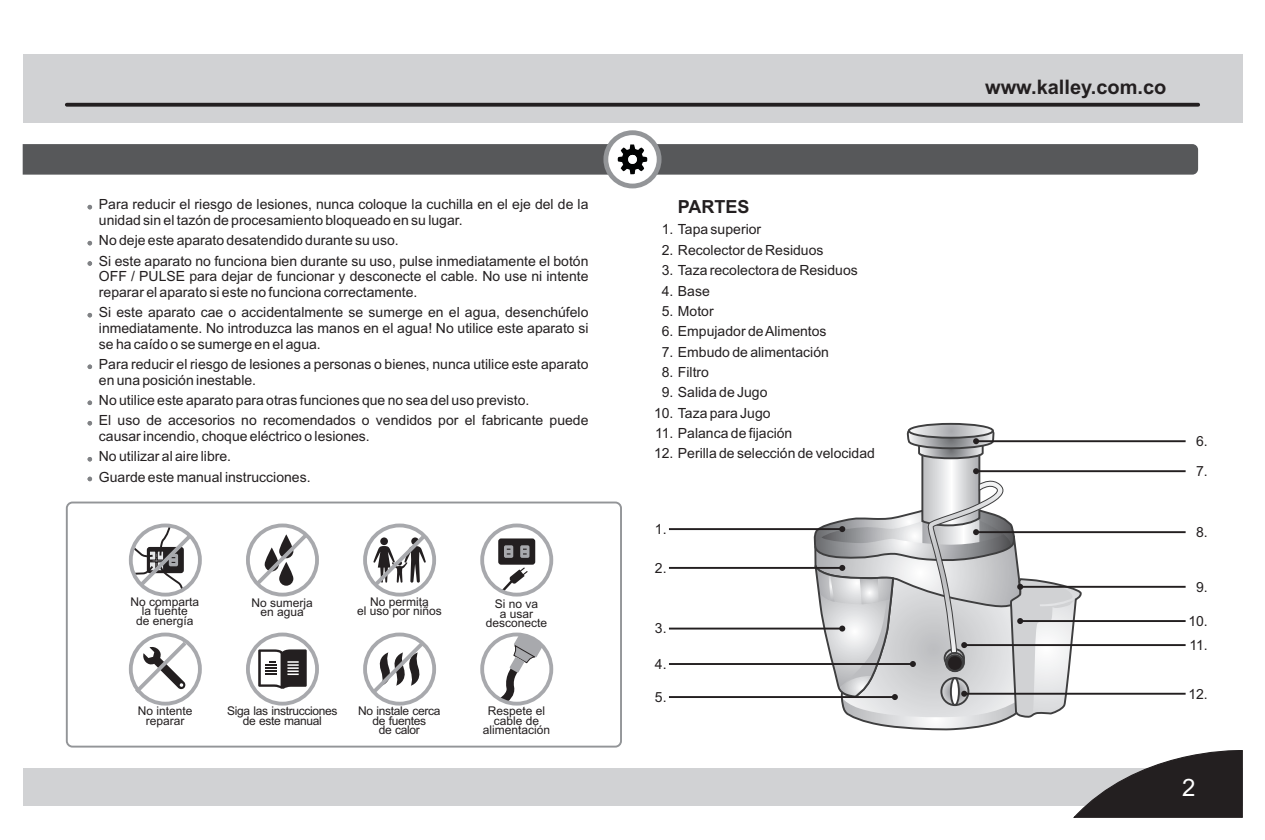
<style>
.page{position:relative;width:1265px;height:840px;background:#fff}
.page>*{position:absolute;margin:0;border:0;box-sizing:border-box;transform-origin:0 0}
.t1{font:24px "Arial";color:#fff}
.t2{font:700 20px "Arial";color:#231f20}
.t3{font:700 18px "Arial";color:#231f20}
.t4{font:14px/15.6px "Arial";color:#231f20}
.t5{font:12px/9.4px "Arial";color:#231f20;text-align:center}
.t6{font:12px/9.4px "Arial";letter-spacing:-.03em;color:#231f20;text-align:center}
</style>
<div class="page">
<div style="left:23px;top:767px;width:1219px;height:38px;background:#d1d2d4"></div>
<div style="left:23px;top:54px;width:1219px;height:69px;background:#d1d2d4"></div>
<svg style="left:67px;top:103px;width:1130px;height:4px;background:#322e2f"></svg>
<svg style="left:1071px;top:750px;width:172px;height:68px"></svg>
<svg style="left:603px;top:130px;width:58px;height:58px"></svg>
<svg style="left:23px;top:144px;width:1174px;height:30px;background:#5b5c5d"></svg>
<svg style="left:88px;top:205px;width:4px;height:4px"></svg>
<svg style="left:88px;top:241px;width:4px;height:4px"></svg>
<svg style="left:88px;top:261px;width:4px;height:4px"></svg>
<svg style="left:88px;top:313px;width:4px;height:4px"></svg>
<svg style="left:88px;top:364px;width:4px;height:5px"></svg>
<svg style="left:88px;top:400px;width:4px;height:5px"></svg>
<svg style="left:88px;top:421px;width:4px;height:4px"></svg>
<svg style="left:88px;top:457px;width:4px;height:4px"></svg>
<svg style="left:88px;top:476px;width:4px;height:5px"></svg>
<svg style="left:813px;top:767px;width:212px;height:39px"></svg>
<div style="left:907px;top:422px;width:86px;height:16px;border:2px solid #3e3e3f;border-radius:50%"></div>
<hr style="left:669px;top:528px;width:173px;height:1px;background:#231f20">
<hr style="left:669px;top:566px;width:173px;height:2px;background:#231f20">
<hr style="left:669px;top:627px;width:173px;height:2px;background:#231f20">
<hr style="left:669px;top:662px;width:243px;height:2px;background:#231f20">
<hr style="left:669px;top:695px;width:225px;height:2px;background:#231f20">
<hr style="left:976px;top:440px;width:209px;height:2px;background:#231f20">
<hr style="left:976px;top:470px;width:209px;height:2px;background:#231f20">
<hr style="left:976px;top:531px;width:209px;height:2px;background:#231f20">
<hr style="left:1020px;top:585px;width:165px;height:2px;background:#231f20">
<hr style="left:1020px;top:619px;width:165px;height:2px;background:#231f20">
<hr style="left:966px;top:643px;width:219px;height:2px;background:#231f20">
<hr style="left:966px;top:692px;width:219px;height:2px;background:#231f20">
<svg style="left:797px;top:425px;width:285px;height:306px"></svg>
<div style="left:66px;top:501px;width:556px;height:246px;border:2px solid #939598;border-radius:6px"></div>
<div style="left:129px;top:632px;width:73px;height:73px;border:4px solid #a8a9ad;border-radius:50%"></div>
<div style="left:246px;top:632px;width:73px;height:73px;border:4px solid #a8a9ad;border-radius:50%"></div>
<svg style="left:131px;top:637px;width:59px;height:59px"></svg>
<div style="left:246px;top:523px;width:73px;height:73px;border:4px solid #a8a9ad;border-radius:50%"></div>
<svg style="left:251px;top:530px;width:60px;height:59px"></svg>
<div style="left:363px;top:523px;width:73px;height:73px;border:4px solid #a8a9ad;border-radius:50%"></div>
<svg style="left:371px;top:529px;width:59px;height:60px"></svg>
<svg style="left:483px;top:567px;width:46px;height:27px"></svg>
<div style="left:480px;top:523px;width:73px;height:73px;border:4px solid #a8a9ad;border-radius:50%"></div>
<div style="left:498px;top:538px;width:37px;height:26px;background:#231f20;border:2px solid #231f20;border-radius:2px"></div>
<svg style="left:504px;top:545px;width:9px;height:12px"></svg>
<svg style="left:520px;top:545px;width:9px;height:12px"></svg>
<svg style="left:507px;top:548px;width:3px;height:6px"></svg>
<div style="left:363px;top:632px;width:73px;height:73px;border:4px solid #a8a9ad;border-radius:50%"></div>
<svg style="left:368px;top:637px;width:60px;height:59px"></svg>
<div style="left:129px;top:523px;width:73px;height:73px;border:4px solid #a8a9ad;border-radius:50%"></div>
<svg style="left:131px;top:525px;width:64px;height:69px"></svg>
<svg style="left:258px;top:649px;width:49px;height:39px"></svg>
<svg style="left:483px;top:637px;width:68px;height:66px"></svg>
<div style="left:480px;top:632px;width:73px;height:73px;border:4px solid #a8a9ad;border-radius:50%"></div>
<p class="t4" style="left:99px;top:198px;width:491px">Para reducir el riesgo de lesiones, nunca coloque la cuchilla en el eje del de la unidad sin el tazón de procesamiento bloqueado en su lugar.</p>
<p class="t4" style="left:99px;top:231px;width:491px;line-height:20.4px">No deje este aparato desatendido durante su uso.<br>Si este aparato no funciona bien durante su uso, pulse inmediatamente el botón</p>
<p class="t4" style="left:99px;top:270px;width:491px">OFF / PULSE para dejar de funcionar y desconecte el cable. No use ni intente reparar el aparato si este no funciona correctamente.</p>
<p class="t4" style="left:99px;top:306px;width:491px;text-align:justify">Si este aparato cae o accidentalmente se sumerge en el agua, desenchúfelo inmediatamente. No introduzca las manos en el agua! No utilice este aparato si se ha caído o se sumerge en el agua.</p>
<p class="t4" style="left:99px;top:357px;width:491px">Para reducir el riesgo de lesiones a personas o bienes, nunca utilice este aparato en una posición inestable.</p>
<p class="t4" style="left:99px;top:391px;width:491px;line-height:20.4px">No utilice este aparato para otras funciones que no sea del uso previsto.<br>El uso de accesorios no recomendados o vendidos por el fabricante puede</p>
<p class="t4" style="left:99px;top:427px;width:272px;line-height:20.4px">causar incendio, choque eléctrico o lesiones.<br>No utilizar al aire libre.<br>Guarde este manual instrucciones.</p>
<p class="t5" style="left:130px;top:597px;width:70px">No comparta la fuente<br>de energía</p>
<p class="t5" style="left:251px;top:599px;width:63px">No sumerja en agua</p>
<p class="t5" style="left:357px;top:598px;width:86px">No permita<br>el uso por niños</p>
<p class="t5" style="left:486px;top:600px;width:63px">Si no va<br>a usar desconecte</p>
<p class="t5" style="left:138px;top:707px;width:56px">No intente reparar</p>
<p class="t6" style="left:227px;top:707px;width:112px">Siga las instrucciones de este manual</p>
<p class="t6" style="left:358px;top:707px;width:84px">No instale cerca de fuentes<br>de calor</p>
<p class="t5" style="left:483px;top:707px;width:69px">Respete el cable de alimentación</p>
<p class="t3" style="left:678px;top:200px;width:73px">PARTES</p>
<p class="t4" style="left:661px;top:223px;width:101px">1. Tapa superior</p>
<p class="t4" style="left:661px;top:243px;width:163px">2. Recolector de Residuos</p>
<p class="t4" style="left:661px;top:263px;width:197px">3. Taza recolectora de Residuos</p>
<p class="t4" style="left:661px;top:284px;width:50px">4. Base</p>
<p class="t4" style="left:661px;top:304px;width:53px">5. Motor</p>
<p class="t4" style="left:661px;top:324px;width:166px">6. Empujador de Alimentos</p>
<p class="t4" style="left:661px;top:345px;width:169px">7. Embudo de alimentación</p>
<p class="t4" style="left:661px;top:365px;width:49px">8. Filtro</p>
<p class="t4" style="left:661px;top:385px;width:107px">9. Salida de Jugo</p>
<p class="t4" style="left:654px;top:406px;width:118px">10. Taza para Jugo</p>
<p class="t4" style="left:655px;top:426px;width:139px">11. Palanca de fijación</p>
<p class="t4" style="left:654px;top:446px;width:222px">12. Perilla de selección de velocidad</p>
<p class="t4" style="left:655px;top:522px;width:13px">1.</p>
<p class="t4" style="left:655px;top:561px;width:13px">2.</p>
<p class="t4" style="left:655px;top:621px;width:13px">3.</p>
<p class="t4" style="left:655px;top:657px;width:13px">4.</p>
<p class="t4" style="left:655px;top:690px;width:13px">5.</p>
<h2 class="t2" style="left:985px;top:80px;width:183px">www.kalley.com.co</h2>
<p class="t4" style="left:1195px;top:427px;width:13px;line-height:30px">6.<br>7.</p>
<p class="t4" style="left:1195px;top:525px;width:13px">8.</p>
<p class="t4" style="left:1195px;top:580px;width:13px">9.</p>
<p class="t4" style="left:1188px;top:610px;width:21px;line-height:24px">10.<br>11.</p>
<p class="t4" style="left:1188px;top:686px;width:21px">12.</p>
<h1 class="t1" style="left:1181px;top:778px;width:15px">2</h1>
</div>
